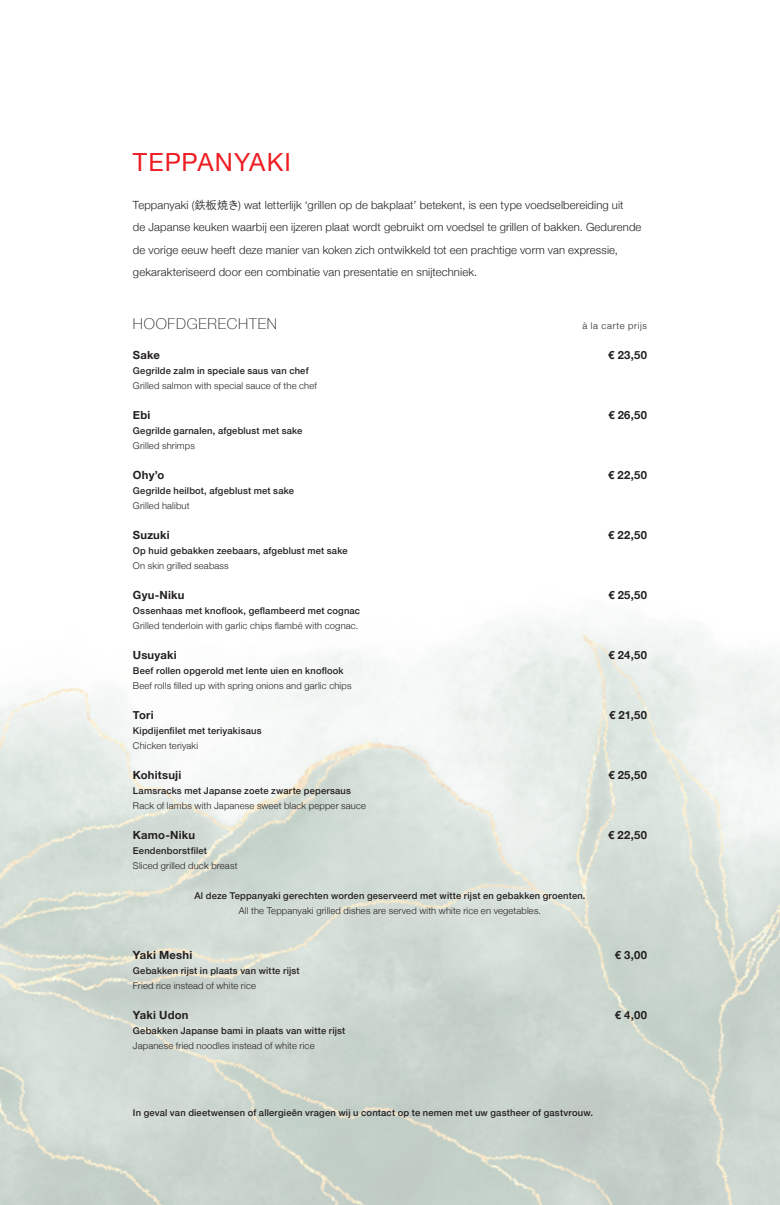
<style>
.page{position:relative;width:780px;height:1205px;background:#fff}
.page>*{position:absolute;margin:0;border:0;box-sizing:border-box;transform-origin:0 0}
.t1{font:25px "Helvetica Neue";letter-spacing:.045em;color:#ee1d23}
.t2{font:100 15px "Helvetica Neue";letter-spacing:.05em;color:#231f20}
.t3{font:300 11.25px/22.5px "Helvetica Neue";letter-spacing:.01em;color:#231f20}
.t4{font:700 11.25px "Helvetica Neue";letter-spacing:.02em;color:#231f20}
.t5{font:500 9.38px "Helvetica Neue";letter-spacing:.02em;color:#231f20}
.t6{font:300 9.38px "Helvetica Neue";letter-spacing:.02em;color:#231f20}
.t7{font:300 9.38px "Helvetica Neue";letter-spacing:.07em;color:#231f20}
.s1{font-family:"ST Heiti TC"}
</style>
<div class="page">
<img style="left:0;top:619px;width:780px;height:586px">
<h1 class="t1" style="left:133px;top:144px;width:159px">TEPPANYAKI</h1>
<p class="t3" style="left:133px;top:193px;width:510px">Teppanyaki (<span class="s1">鉄板焼き</span>) wat letterlijk ‘grillen op de bakplaat’ betekent, is een type voedselbereiding uit<br>de Japanse keuken waarbij een ijzeren plaat wordt gebruikt om voedsel te grillen of bakken. Gedurende de vorige eeuw heeft deze manier van koken zich ontwikkeld tot een prachtige vorm van expressie, gekarakteriseerd door een combinatie van presentatie en snijtechniek.</p>
<h2 class="t2" style="left:133px;top:312px;width:146px">HOOFDGERECHTEN</h2>
<p class="t7" style="left:582px;top:318px;width:66px">à la carte prijs</p>
<p class="t4" style="left:133px;top:346px;width:29px">Sake</p>
<p class="t4" style="left:608px;top:346px;width:40px">€ 23,50</p>
<p class="t5" style="left:133px;top:363px;width:177px">Gegrilde zalm in speciale saus van chef</p>
<p class="t6" style="left:133px;top:378px;width:185px">Grilled salmon with special sauce of the chef</p>
<p class="t4" style="left:133px;top:406px;width:19px">Ebi</p>
<p class="t4" style="left:608px;top:406px;width:40px">€ 26,50</p>
<p class="t5" style="left:133px;top:423px;width:171px">Gegrilde garnalen, afgeblust met sake</p>
<p class="t6" style="left:133px;top:438px;width:63px">Grilled shrimps</p>
<p class="t4" style="left:133px;top:466px;width:33px">Ohy’o</p>
<p class="t4" style="left:608px;top:466px;width:40px">€ 22,50</p>
<p class="t5" style="left:133px;top:483px;width:162px">Gegrilde heilbot, afgeblust met sake</p>
<p class="t6" style="left:133px;top:498px;width:58px">Grilled halibut</p>
<p class="t4" style="left:133px;top:526px;width:38px">Suzuki</p>
<p class="t4" style="left:608px;top:526px;width:40px">€ 22,50</p>
<p class="t5" style="left:133px;top:543px;width:216px">Op huid gebakken zeebaars, afgeblust met sake</p>
<p class="t6" style="left:133px;top:558px;width:97px">On skin grilled seabass</p>
<p class="t4" style="left:133px;top:586px;width:53px">Gyu-Niku</p>
<p class="t4" style="left:608px;top:586px;width:40px">€ 25,50</p>
<p class="t5" style="left:133px;top:603px;width:229px">Ossenhaas met knoflook, geflambeerd met cognac</p>
<p class="t6" style="left:133px;top:618px;width:227px">Grilled tenderloin with garlic chips flambé with cognac.</p>
<p class="t4" style="left:133px;top:646px;width:45px">Usuyaki</p>
<p class="t4" style="left:608px;top:646px;width:40px">€ 24,50</p>
<p class="t5" style="left:133px;top:663px;width:212px">Beef rollen opgerold met lente uien en knoflook</p>
<p class="t6" style="left:133px;top:678px;width:220px">Beef rolls filled up with spring onions and garlic chips</p>
<p class="t4" style="left:133px;top:706px;width:22px">Tori</p>
<p class="t4" style="left:609px;top:706px;width:39px">€ 21,50</p>
<p class="t5" style="left:133px;top:723px;width:130px">Kipdijenfilet met teriyakisaus</p>
<p class="t6" style="left:133px;top:738px;width:67px">Chicken teriyaki</p>
<p class="t4" style="left:133px;top:766px;width:50px">Kohitsuji</p>
<p class="t4" style="left:608px;top:766px;width:40px">€ 25,50</p>
<p class="t5" style="left:133px;top:783px;width:219px">Lamsracks met Japanse zoete zwarte pepersaus</p>
<p class="t6" style="left:133px;top:798px;width:235px">Rack of lambs with Japanese sweet black pepper sauce</p>
<p class="t4" style="left:133px;top:826px;width:64px">Kamo-Niku</p>
<p class="t4" style="left:608px;top:826px;width:40px">€ 22,50</p>
<p class="t5" style="left:133px;top:843px;width:75px">Eendenborstfilet</p>
<p class="t6" style="left:133px;top:858px;width:106px">Sliced grilled duck breast</p>
<p class="t5" style="left:194px;top:888px;width:392px">Al deze Teppanyaki gerechten worden geserveerd met witte rijst en gebakken groenten.</p>
<p class="t6" style="left:239px;top:903px;width:304px">All the Teppanyaki grilled dishes are served with white rice en vegetables.</p>
<p class="t4" style="left:133px;top:946px;width:61px">Yaki Meshi</p>
<p class="t4" style="left:615px;top:946px;width:34px">€ 3,00</p>
<p class="t5" style="left:133px;top:963px;width:168px">Gebakken rijst in plaats van witte rijst</p>
<p class="t6" style="left:133px;top:978px;width:124px">Fried rice instead of white rice</p>
<p class="t4" style="left:133px;top:1006px;width:57px">Yaki Udon</p>
<p class="t4" style="left:615px;top:1006px;width:34px">€ 4,00</p>
<p class="t5" style="left:133px;top:1023px;width:214px">Gebakken Japanse bami in plaats van witte rijst</p>
<p class="t6" style="left:133px;top:1038px;width:183px">Japanese fried noodles instead of white rice</p>
<p class="t5" style="left:133px;top:1105px;width:461px">In geval van dieetwensen of allergieën vragen wij u contact op te nemen met uw gastheer of gastvrouw.</p>
</div>
